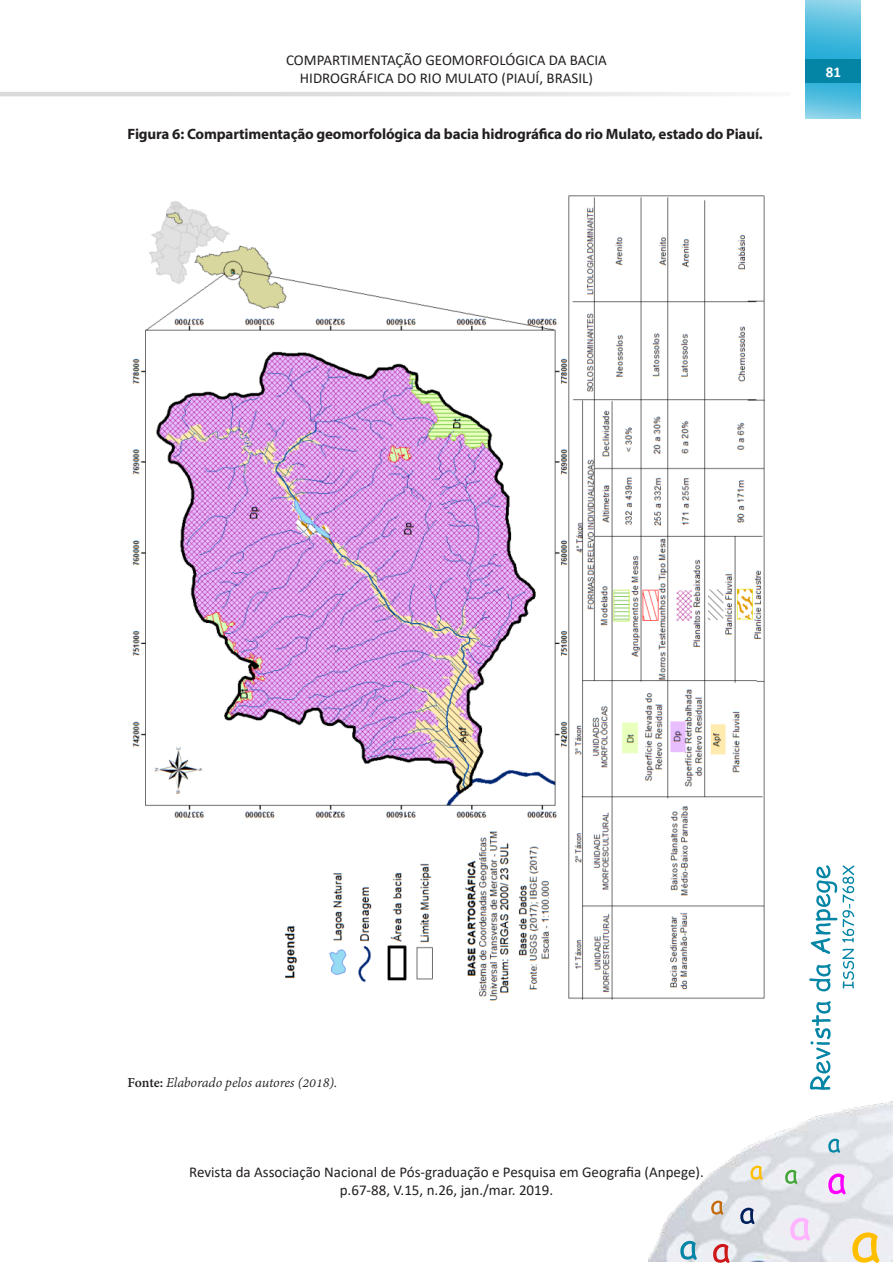
<style>
.page{position:relative;width:893px;height:1263px;background:#fff}
.page>*{position:absolute;margin:0;border:0;box-sizing:border-box;transform-origin:0 0}
.t1{font:15px/18px "Calibri";color:#231f20;text-align:center}
.t2{font:700 15px "Myriad Pro";letter-spacing:-.01em;color:#231f20}
.t3{font:italic 15px "Adobe Devanagari";letter-spacing:-.005em;color:#231f20}
.t4{font:700 15px "Calibri";color:#fff}
.s1{font-weight:700;font-style:normal}
</style>
<div class="page">
<svg style="left:809px;top:865px;width:45px;height:225px"></svg>
<img style="left:649px;top:1101px;width:244px;height:160px">
<svg style="left:750px;top:1166px;width:13px;height:14px"></svg>
<svg style="left:852px;top:1232px;width:27px;height:31px"></svg>
<svg style="left:680px;top:1241px;width:17px;height:19px"></svg>
<svg style="left:711px;top:1200px;width:12px;height:15px"></svg>
<svg style="left:828px;top:1139px;width:12px;height:14px"></svg>
<svg style="left:828px;top:1173px;width:18px;height:21px"></svg>
<svg style="left:713px;top:1244px;width:16px;height:19px"></svg>
<svg style="left:785px;top:1170px;width:12px;height:14px"></svg>
<svg style="left:740px;top:1208px;width:14px;height:16px"></svg>
<svg style="left:790px;top:1218px;width:20px;height:22px"></svg>
<svg style="left:0;top:92px;width:736px;height:4px;background:#e1e1e1"></svg>
<svg style="left:806px;top:0;width:55px;height:119px;background:#57bfdf"></svg>
<div style="left:806px;top:59px;width:55px;height:24px;background:#0585a5"></div>
<img style="left:132px;top:195px;width:633px;height:806px">
<p class="t1" style="left:286px;top:51px;width:322px">COMPARTIMENTAÇÃO GEOMORFOLÓGICA DA BACIA<br>HIDROGRÁFICA DO RIO MULATO (PIAUÍ, BRASIL)</p>
<p class="t2" style="left:128px;top:124px;width:637px">Figura 6: Compartimentação geomorfológica da bacia hidrográfica do rio Mulato, estado do Piauí.</p>
<p class="t4" style="left:826px;top:61px;width:17px">81</p>
<p class="t3" style="left:128px;top:1074px;width:211px"><span class="s1">Fonte:</span> Elaborado pelos autores (2018).</p>
<p class="t1" style="left:189px;top:1163px;width:516px">Revista da Associação Nacional de Pós-graduação e Pesquisa em Geografia (Anpege). p.67-88, V.15, n.26, jan./mar. 2019.</p>
</div>
